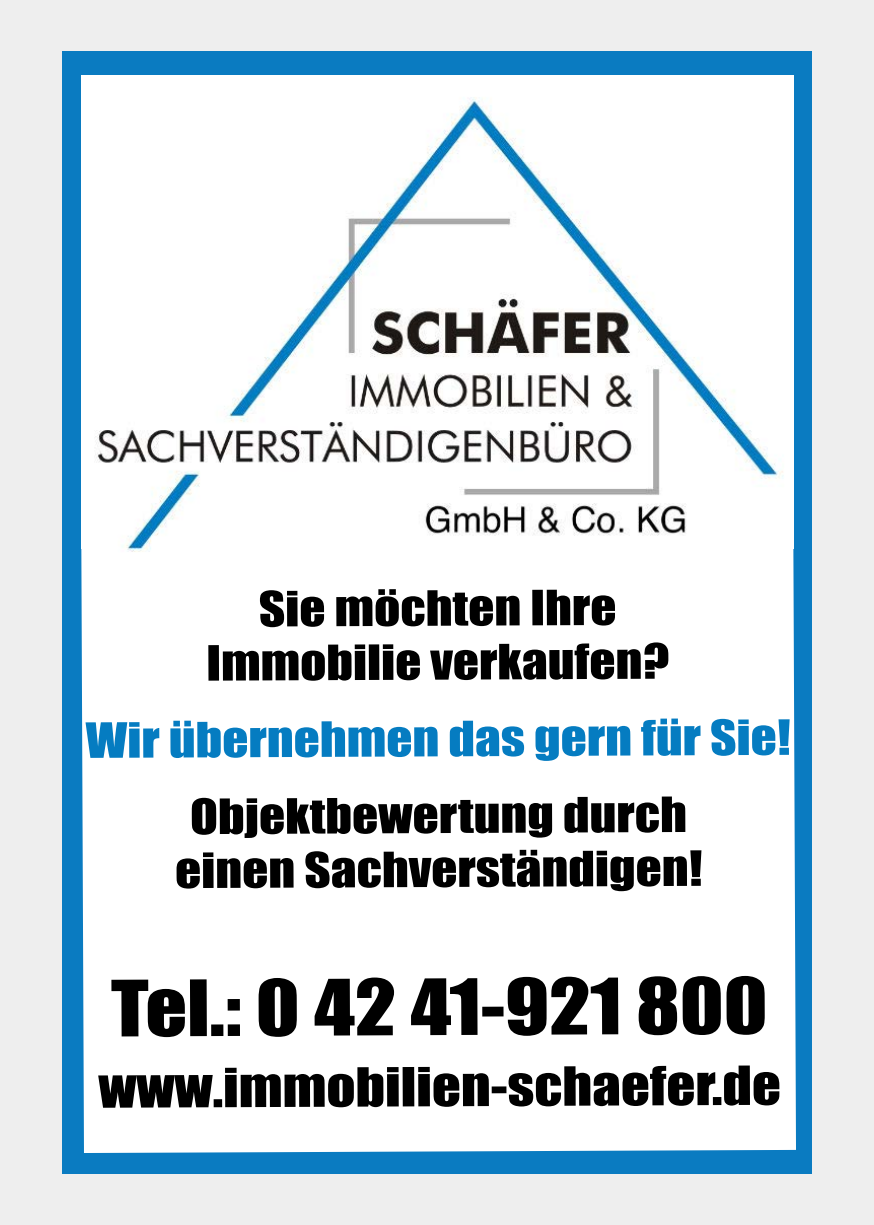
<style>
.page{position:relative;width:874px;height:1225px;background:#fff}
.page>*{position:absolute;margin:0;border:0;box-sizing:border-box;transform-origin:0 0}
.t1{font:71.8px "Impact";letter-spacing:-.005em;color:#000;scale:1.14 1}
.t2{font:49.8px "Impact";letter-spacing:-.005em;color:#000;scale:1.14 1}
.t3{font:45px/54px "Impact";letter-spacing:-.005em;color:#000;text-align:center;scale:1.14 1}
.t4{font:45px "Impact";letter-spacing:-.005em;color:#057cc1;scale:1.14 1}
</style>
<div class="page">
<div style="left:0;top:0;width:873px;height:1225px;background:#eee"></div>
<div style="left:62px;top:51px;width:749px;height:1123px;background:#0a7bc1"></div>
<div style="left:81px;top:75px;width:711px;height:474px;background:#fff"></div>
<div style="left:81px;top:535px;width:714px;height:618px;background:#fff"></div>
<img style="left:86px;top:97px;width:699px;height:459px">
<p class="t3" style="left:206px;top:580px;width:407px">Sie möchten Ihre<br>Immobilie verkaufen?</p>
<p class="t4" style="left:86px;top:703px;width:620px">Wir übernehmen das gern für Sie!</p>
<p class="t3" style="left:175px;top:787px;width:464px">Objektbewertung durch einen Sachverständigen!</p>
<h1 class="t1" style="left:111px;top:951px;width:577px">Tel.: 0 42 41-921 800</h1>
<p class="t2" style="left:98px;top:1048px;width:600px">www.immobilien-schaefer.de</p>
</div>
